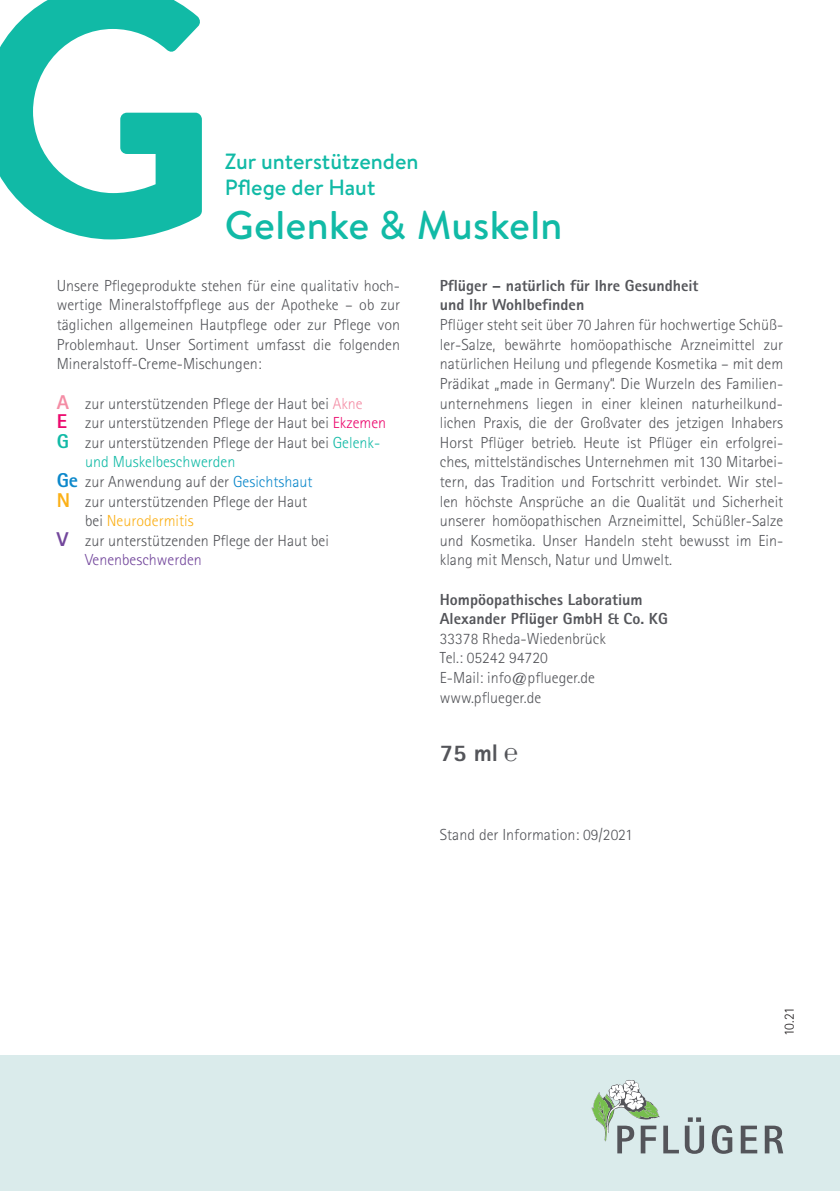
<style>
.page{position:relative;width:840px;height:1191px;background:#fff}
.page>*{position:absolute;margin:0;border:0;box-sizing:border-box;transform-origin:0 0}
.t1{font:700 356px "Brandon Text";color:#11baa6}
.t2{font:500 40px "Brandon Text";letter-spacing:.01em;color:#11baa6}
.t3{font:800 24px "Rotis Sans Serif";color:#54555a}
.t4{font:500 22px/26px "Brandon Text";color:#11baa6}
.t5{font:300 16px/19.6px "Rotis Sans Serif";color:#54555a}
.t6{font:800 16px/19.6px "Rotis Sans Serif";color:#54555a}
.t7{font:300 14px "Rotis Sans Serif";color:#231f20}
.s1{font-weight:800;font-size:20px;color:#f48da5}
.s2{color:#f48da5}
.s3{font-weight:800;font-size:20px;color:#ec096d}
.s4{color:#ec096d}
.s5{font-weight:800;font-size:20px;color:#11baa6}
.s6{color:#11baa6}
.s7{font-weight:800;font-size:20px;color:#0c88cb}
.s8{color:#0c88cb}
.s9{font-weight:800;font-size:20px;color:#fbb017}
.s10{color:#fbb017}
.s11{font-weight:800;font-size:20px;color:#73479c}
.s12{color:#73479c}
.s13{font-family:"Arial";font-weight:700}
</style>
<div class="page">
<div style="left:0;top:1055px;width:839px;height:136px;background:#daebeb"></div>
<svg style="left:684px;top:1117px;width:19px;height:36px"></svg>
<svg style="left:711px;top:1125px;width:21px;height:28px"></svg>
<svg style="left:740px;top:1125px;width:16px;height:28px"></svg>
<svg style="left:764px;top:1125px;width:18px;height:28px"></svg>
<svg style="left:591px;top:1080px;width:87px;height:73px"></svg>
<p class="t1" style="left:-33px;top:-135px;width:257px">G</p>
<p class="t4" style="left:225px;top:148px;width:195px">Zur unterstützenden<br>Pflege der Haut</p>
<p class="t2" style="left:225px;top:198px;width:339px">Gelenke &amp; Muskeln</p>
<p class="t5" style="left:57px;top:276px;width:345px;text-align:justify">Unsere Pflegeprodukte stehen für eine qualitativ hoch&shy;wertige Mineralstoffpflege aus der Apotheke – ob zur täglichen allgemeinen Hautpflege oder zur Pflege von Problemhaut. Unser Sortiment umfasst die folgenden Mineralstoff-Creme-Mischungen:</p>
<p class="t5" style="left:57px;top:393px;width:307px"><span class="s1">A</span> zur unterstützenden Pflege der Haut bei <span class="s2">Akne</span></p>
<p class="t5" style="left:57px;top:413px;width:331px"><span class="s3">E</span> zur unterstützenden Pflege der Haut bei <span class="s4">Ekzemen</span></p>
<p class="t5" style="left:85px;top:432px;width:296px;text-indent:-28px"><span class="s5">G</span> zur unterstützenden Pflege der Haut bei <span class="s6">Gelenk&shy;und Muskelbeschwerden</span></p>
<p class="t5" style="left:57px;top:472px;width:257px"><span class="s7">Ge</span> zur Anwendung auf der <span class="s8">Gesichtshaut</span></p>
<p class="t5" style="left:85px;top:491px;width:223px;text-indent:-28px"><span class="s9">N</span> zur unterstützenden Pflege der Haut bei <span class="s10">Neurodermitis</span></p>
<p class="t5" style="left:85px;top:530px;width:245px;text-indent:-28px"><span class="s11">V</span> zur unterstützenden Pflege der Haut bei<br><span class="s12">Venenbeschwerden</span></p>
<p class="t6" style="left:439px;top:275px;width:260px">Pflüger – natürlich für Ihre Gesundheit und Ihr Wohlbefinden</p>
<p class="t5" style="left:439px;top:315px;width:345px;text-align:justify">Pflüger steht seit über 70 Jahren für hochwertige Schüß&shy;ler-Salze, bewährte homöopathische Arzneimittel zur natürlichen Heilung und pflegende Kosmetika – mit dem Prädikat „made in Germany“. Die Wurzeln des Familien&shy;unternehmens liegen in einer kleinen naturheilkund&shy;lichen Praxis, die der Großvater des jetzigen Inhabers Horst Pflüger betrieb. Heute ist Pflüger ein erfolgrei&shy;ches, mittelständisches Unternehmen mit 130 Mitarbei&shy;tern, das Tradition und Fortschritt verbindet. Wir stel&shy;len höchste Ansprüche an die Qualität und Sicherheit unserer homöopathischen Arzneimittel, Schüßler-Salze und Kosmetika. Unser Handeln steht bewusst im Ein&shy;klang mit Mensch, Natur und Umwelt.</p>
<p class="t6" style="left:439px;top:589px;width:204px">Hompöopathisches Laboratium</p>
<p class="t6" style="left:439px;top:609px;width:229px">Alexander Pflüger GmbH &amp; Co. KG</p>
<p class="t5" style="left:439px;top:628px;width:167px">33378 Rheda-Wiedenbrück</p>
<p class="t5" style="left:439px;top:648px;width:109px">Tel.: 05242 94720</p>
<p class="t5" style="left:439px;top:668px;width:156px">E-Mail: info@pflueger.de</p>
<p class="t5" style="left:439px;top:687px;width:103px">www.pflueger.de</p>
<p class="t3" style="left:439px;top:738px;width:80px">75 ml <span class="s13">℮</span></p>
<p class="t5" style="left:439px;top:824px;width:194px">Stand der Information: 09/2021</p>
<p class="t7" style="left:780px;top:1036px;width:30px;rotate:-90deg">10.21</p>
</div>
